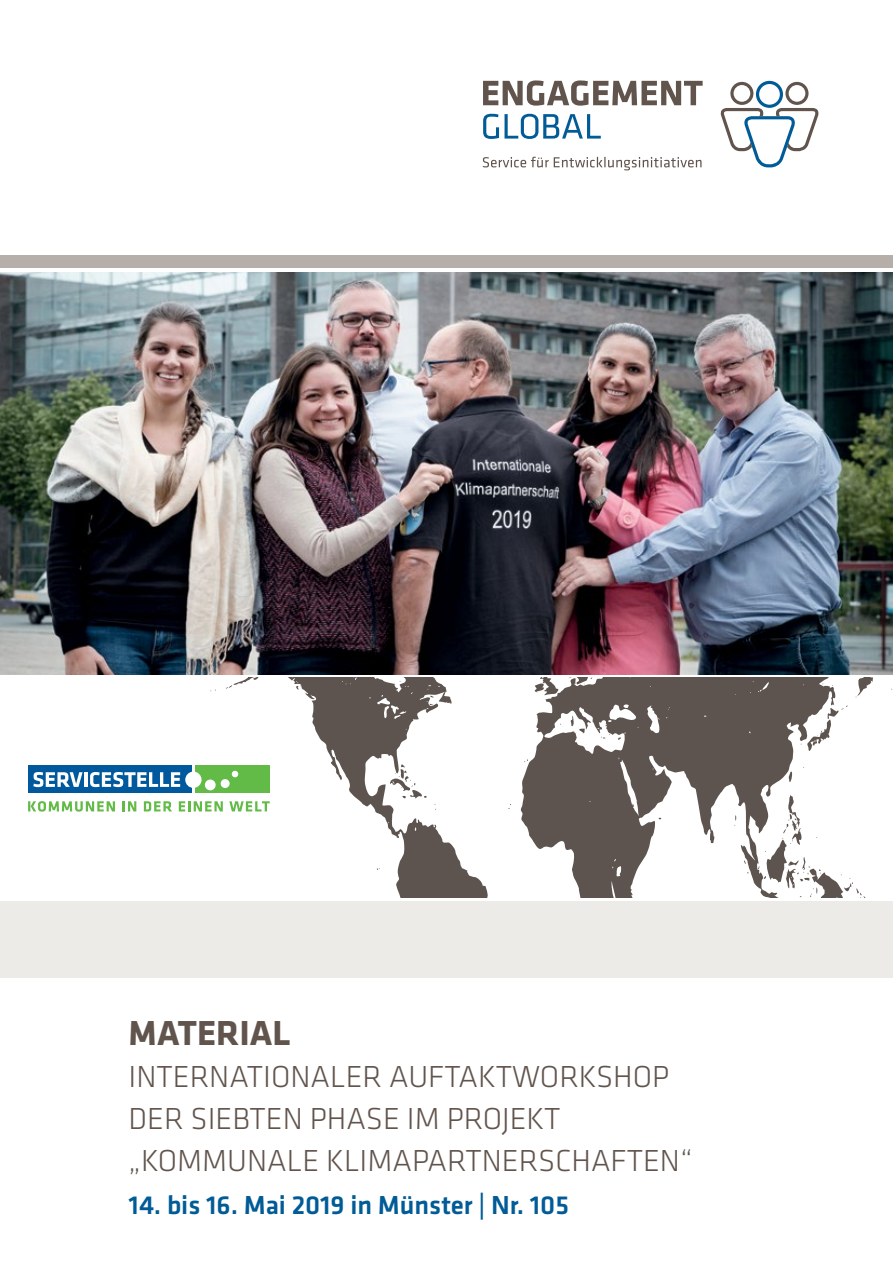
<style>
.page{position:relative;width:893px;height:1263px;background:#fff}
.page>*{position:absolute;margin:0;border:0;box-sizing:border-box;transform-origin:0 0}
.Titel-1{font:700 36px "Klavika Basic";color:#61544d}
.Titel-2{font:300 31.5px "Klavika Basic";color:#61544d}
.Titel-2-2{font:500 27px "Klavika Basic";color:#005b96}
</style>
<div class="page">
<svg style="left:720px;top:81px;width:98px;height:86px"></svg>
<svg style="left:483px;top:80px;width:220px;height:26px"></svg>
<svg style="left:483px;top:114px;width:118px;height:25px"></svg>
<svg style="left:483px;top:157px;width:218px;height:13px"></svg>
<img style="left:0;top:272px;width:893px;height:402px">
<svg style="left:210px;top:678px;width:683px;height:219px"></svg>
<div style="left:0;top:711px;width:303px;height:154px;background:#fff"></div>
<div style="left:28px;top:765px;width:164px;height:28px;background:#00599d"></div>
<div style="left:196px;top:765px;width:74px;height:28px;background:#62bb46"></div>
<div style="left:185px;top:772px;width:17px;height:16px;background:#fff;border-radius:50%"></div>
<div style="left:205px;top:779px;width:11px;height:11px;background:#fff;border-radius:50%"></div>
<div style="left:221px;top:779px;width:9px;height:9px;background:#fff;border-radius:50%"></div>
<svg style="left:232px;top:771px;width:6px;height:6px"></svg>
<svg style="left:33px;top:772px;width:50px;height:15px"></svg>
<hr style="left:84px;top:772px;width:3px;height:15px;background:#fff">
<svg style="left:90px;top:772px;width:90px;height:15px"></svg>
<svg style="left:28px;top:801px;width:87px;height:11px"></svg>
<svg style="left:123px;top:801px;width:13px;height:10px"></svg>
<svg style="left:144px;top:801px;width:28px;height:10px"></svg>
<svg style="left:179px;top:801px;width:44px;height:10px"></svg>
<svg style="left:229px;top:801px;width:41px;height:10px"></svg>
<div style="left:0;top:901px;width:893px;height:77px;background:#ecebe8"></div>
<div style="left:0;top:255px;width:893px;height:13px;background:#b6afa9"></div>
<h1 class="Titel-1" style="left:129px;top:1007px;width:163px">MATERIAL</h1>
<h2 class="Titel-2" style="left:129px;top:1058px;width:542px">INTERNATIONALER AUFTAKTWORKSHOP</h2>
<h2 class="Titel-2" style="left:129px;top:1100px;width:433px">DER SIEBTEN PHASE IM PROJEKT</h2>
<h2 class="Titel-2" style="left:129px;top:1142px;width:565px">„KOMMUNALE KLIMAPARTNERSCHAFTEN“</h2>
<h2 class="Titel-2-2" style="left:129px;top:1186px;width:442px">14. bis 16. Mai 2019 in Münster | Nr. 105</h2>
</div>
